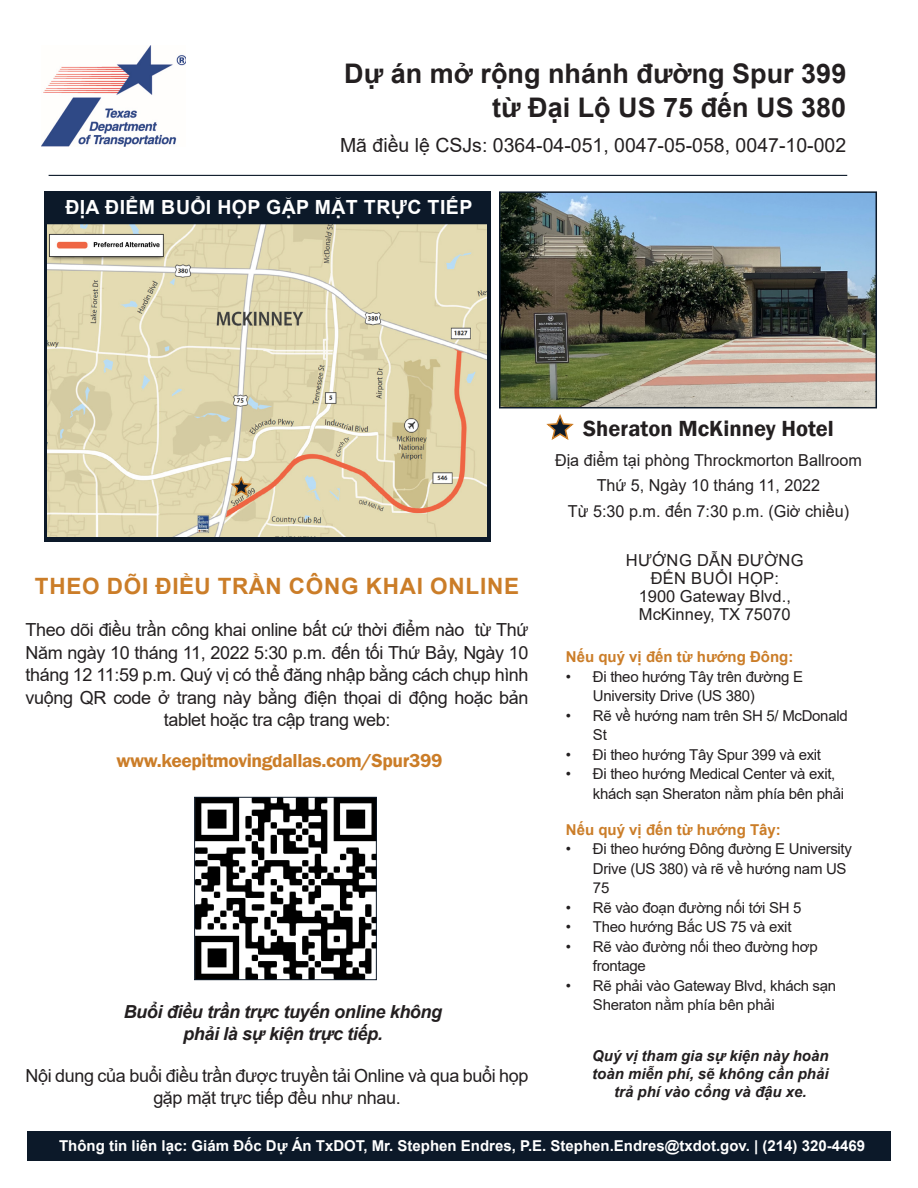
<style>
.page{position:relative;width:918px;height:1188px;background:#fff}
.page>*{position:absolute;margin:0;border:0;box-sizing:border-box;transform-origin:0 0}
.t1{font:700 27px "Arial";color:#231f20}
.t2{font:700 22.5px "Arial";letter-spacing:.035em;color:#cb7d28}
.t3{font:600 22.5px "Franklin Gothic";color:#231f20}
.t4{font:19.5px "Arial";color:#231f20}
.t5{font:600 19.5px "Franklin Gothic FS";letter-spacing:-.02em;color:#cb7d28}
.t6{font:700 19.5px "Arial";letter-spacing:.02em;color:#fff}
.t7{font:18px/22.5px "Arial";letter-spacing:-.02em;color:#231f20;text-align:center}
.t8{font:italic 700 18px/22.5px "Arial";letter-spacing:-.02em;color:#231f20;text-align:center}
.t9{font:16.5px "Arial";color:#231f20}
.t10{font:16.5px "Arial";letter-spacing:.02em;color:#231f20}
.t11{font:15px/19.5px "Arial";letter-spacing:-.02em;color:#231f20}
.t12{font:700 15px "Arial";color:#fff}
.t13{font:italic 700 15px/18.3px "Arial";color:#231f20;text-align:center}
.t14{font:700 15px "Arial";color:#cb7d28}
</style>
<div class="page">
<div style="left:44px;top:191px;width:446px;height:350px;background:#0c1929"></div>
<div style="left:27px;top:1132px;width:864px;height:29px;background:#0c1929"></div>
<img style="left:42px;top:45px;width:144px;height:102px">
<hr style="left:49px;top:175px;width:798px;height:1px;background:#0c1929">
<svg style="left:546px;top:414px;width:28px;height:26px"></svg>
<img style="left:502px;top:194px;width:372px;height:211px">
<div style="left:499px;top:191px;width:378px;height:217px;border:2px solid #0c1929"></div>
<img style="left:48px;top:224px;width:439px;height:313px">
<svg style="left:229px;top:476px;width:25px;height:22px"></svg>
<img style="left:196px;top:799px;width:179px;height:179px">
<div style="left:194px;top:797px;width:183px;height:183px;border:1px solid #0c1929"></div>
<p class="t1" style="left:344px;top:54px;width:504px">Dự án mở rộng nhánh đường Spur 399</p>
<p class="t1" style="left:492px;top:89px;width:356px">từ Đại Lộ US 75 đến US 380</p>
<p class="t4" style="left:340px;top:131px;width:508px">Mã điều lệ CSJs: 0364-04-051, 0047-05-058, 0047-10-002</p>
<p class="t6" style="left:65px;top:193px;width:409px">ĐỊA ĐIỂM BUỔI HỌP GẶP MẶT TRỰC TIẾP</p>
<p class="t2" style="left:35px;top:570px;width:486px">THEO DÕI ĐIỀU TRẦN CÔNG KHAI ONLINE</p>
<p class="t7" style="left:25px;top:619px;width:505px">Theo dõi điều trần công khai online bất cứ thời điểm nào từ Thứ Năm ngày 10 tháng 11, 2022 5:30 p.m. đến tối Thứ Bảy, Ngày 10 tháng 12 11:59 p.m. Quý vị có thể đăng nhập bằng cách chụp hình vuộng QR code ở trang này bằng điện thọai di động hoặc bản tablet hoặc tra cập trang web:</p>
<p class="t5" style="left:116px;top:750px;width:328px">www.keepitmovingdallas.com/Spur399</p>
<p class="t8" style="left:124px;top:1001px;width:320px">Buổi điều trần trực tuyến online không phải là sự kiện trực tiếp.</p>
<p class="t3" style="left:583px;top:414px;width:252px">Sheraton McKinney Hotel</p>
<p class="t9" style="left:555px;top:449px;width:309px">Địa điểm tại phòng Throckmorton Ballroom</p>
<p class="t9" style="left:597px;top:474px;width:225px">Thứ 5, Ngày 10 tháng 11, 2022</p>
<p class="t9" style="left:568px;top:500px;width:283px">Từ 5:30 p.m. đến 7:30 p.m. (Giờ chiều)</p>
<p class="t10" style="left:626px;top:549px;width:179px">HƯỚNG DẪN ĐƯỜNG</p>
<p class="t10" style="left:651px;top:567px;width:130px">ĐẾN BUỔI HỌP:</p>
<p class="t9" style="left:639px;top:585px;width:154px">1900 Gateway Blvd.,</p>
<p class="t9" style="left:639px;top:603px;width:153px">McKinney, TX 75070</p>
<p class="t14" style="left:566px;top:646px;width:229px">Nếu quý vị đến từ hướng Đông:</p>
<p class="t11" style="left:593px;top:666px;width:212px;text-indent:-27px">• Đi theo hướng Tây trên đường E<br>University Drive (US 380)</p>
<p class="t11" style="left:593px;top:705px;width:256px;text-indent:-27px">• Rẽ về hướng nam trên SH 5/ McDonald<br>St</p>
<p class="t11" style="left:566px;top:744px;width:257px">• Đi theo hướng Tây Spur 399 và exit</p>
<p class="t11" style="left:593px;top:764px;width:253px;text-indent:-27px">• Đi theo hướng Medical Center và exit, khách sạn Sheraton nằm phía bên phải</p>
<p class="t14" style="left:566px;top:819px;width:216px">Nếu quý vị đến từ hướng Tây:</p>
<p class="t11" style="left:593px;top:839px;width:261px;text-indent:-27px">• Đi theo hướng Đông đường E University<br>Drive (US 380) và rẽ về hướng nam US<br>75</p>
<p class="t11" style="left:566px;top:897px;width:237px">• Rẽ vào đoạn đường nối tới SH 5</p>
<p class="t11" style="left:566px;top:917px;width:227px">• Theo hướng Bắc US 75 và exit</p>
<p class="t11" style="left:593px;top:936px;width:226px;text-indent:-27px">• Rẽ vào đường nối theo đường hơp frontage</p>
<p class="t11" style="left:593px;top:975px;width:245px;text-indent:-27px">• Rẽ phải vào Gateway Blvd, khách sạn<br>Sheraton nằm phía bên phải</p>
<p class="t13" style="left:592px;top:1047px;width:238px">Quý vị tham gia sự kiện này hoàn toàn miễn phí, sẽ không cần phải trả phí vào cổng và đậu xe.</p>
<p class="t12" style="left:59px;top:1135px;width:807px">Thông tin liên lạc: Giám Đốc Dự Án TxDOT, Mr. Stephen Endres, P.E. Stephen.Endres@txdot.gov. | (214) 320-4469</p>
<p class="t7" style="left:25px;top:1064px;width:505px">Nội dung của buổi điều trần được truyền tải Online và qua buổi họp gặp mặt trực tiếp đều như nhau.</p>
</div>
